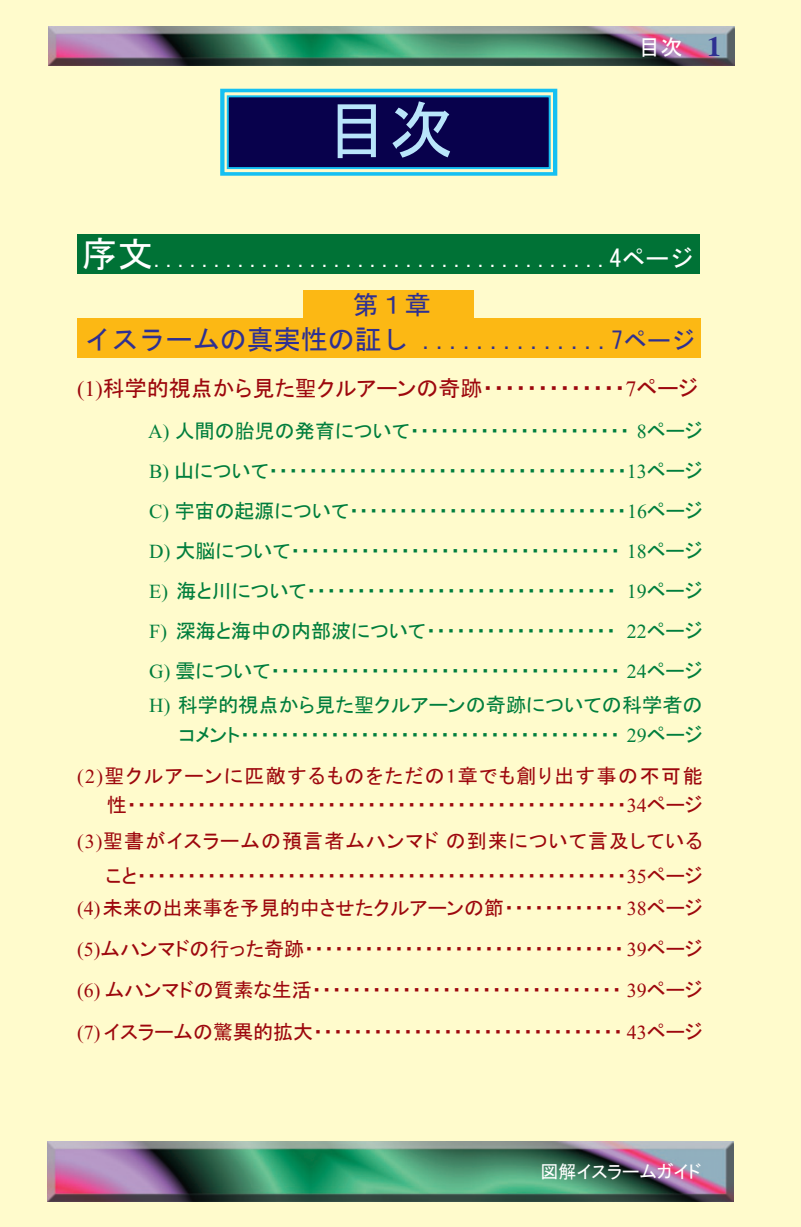
<style>
.page{position:relative;width:801px;height:1227px;background:#fff}
.page>*{position:absolute;margin:0;border:0;box-sizing:border-box;transform-origin:0 0}
.t1{font:64px "MS P Gothic";color:#b9e5fa}
.t2{font:700 28px "Times";color:#2e3092}
.t3{font:27px "MS Gothic";color:#2e3092}
.t4{font:26px "MS Gothic";color:#2e3092}
.t5{font:24px "MS Gothic";color:#fff}
.t6{font:22px "MS P Gothic";color:#9d070d}
.t7{font:22px "MS P Gothic";color:#fff}
.t8{font:20px/40px "MS P Gothic";color:#007e3d;text-align:justify}
.t9{font:20px/41.4px "MS P Gothic";letter-spacing:.055em;color:#9d070d;text-align:right}
.t10{font:20px/29.6px "MS P Gothic";letter-spacing:.075em;color:#9d070d;text-align:right}
.t11{font:18px "MS P Gothic";color:#fff}
.s1{font-size:36px}
.s2{font-size:24px}
.s3{font-family:"Times New Roman"}
</style>
<div class="page">
<div style="left:0;top:0;width:801px;height:1226px;background:#fffbcc"></div>
<img style="left:48px;top:26px;width:686px;height:40px">
<img style="left:48px;top:1141px;width:686px;height:59px">
<div style="left:220px;top:88px;width:337px;height:88px;border:4px solid #15c0f2"></div>
<div style="left:228px;top:96px;width:322px;height:72px;background:#08014c"></div>
<div style="left:227px;top:95px;width:324px;height:74px;border:2px solid #15c0f2"></div>
<div style="left:77px;top:234px;width:623px;height:40px;background:#007236"></div>
<div style="left:77px;top:318px;width:624px;height:40px;background:#fcb814"></div>
<div style="left:304px;top:290px;width:170px;height:28px;background:#fcb814"></div>
<h1 class="t1" style="left:325px;top:98px;width:129px">目次</h1>
<p class="t7" style="left:638px;top:36px;width:45px">目次</p>
<h2 class="t2" style="left:707px;top:30px;width:15px">1</h2>
<p class="t5" style="left:81px;top:246px;width:613px"><span class="s1">序文</span>......................................4ページ</p>
<h3 class="t4" style="left:353px;top:292px;width:79px">第１章</h3>
<h3 class="t3" style="left:85px;top:326px;width:612px">イスラームの真実性の証し ..............<span class="s2">7ページ</span></h3>
<p class="t6" style="left:77px;top:377px;width:622px"><span class="s3">(1)</span>科学的視点から見た聖クルアーンの奇跡・・・・・・・・・・・・・<span class="s3">7</span>ページ</p>
<p class="t8" style="left:148px;top:410px;width:556px"><span class="s3">A)</span> 人間の胎児の発育について・・・・・・・・・・・・・・・・・・・・・・ <span class="s3">8</span>ページ<span class="s3">B)</span> 山について・・・・・・・・・・・・・・・・・・・・・・・・・・・・・・・・・・・・<span class="s3">13</span>ページ<span class="s3">C)</span> 宇宙の起源について・・・・・・・・・・・・・・・・・・・・・・・・・・・・<span class="s3">16</span>ページ<span class="s3">D)</span> 大脳について・・・・・・・・・・・・・・・・・・・・・・・・・・・・・・・・・ <span class="s3">18</span>ページ<span class="s3">E)</span> 海と川について・・・・・・・・・・・・・・・・・・・・・・・・・・・・・・・ <span class="s3">19</span>ページ<span class="s3">F)</span> 深海と海中の内部波について・・・・・・・・・・・・・・・・・・・ <span class="s3">22</span>ページ<span class="s3">G)</span> 雲について・・・・・・・・・・・・・・・・・・・・・・・・・・・・・・・・・・・ <span class="s3">24</span>ページ</p>
<p class="t8" style="left:149px;top:690px;width:555px;line-height:29.6px;text-align:right"><span class="s3">H)</span> 科学的視点から見た聖クルアーンの奇跡についての科学者のコメント・・・・・・・・・・・・・・・・・・・・・・・・・・・・・・・・・・・・・・ <span class="s3">29</span>ページ</p>
<p class="t10" style="left:77px;top:760px;width:627px"><span class="s3">(2)</span>聖クルアーンに匹敵するものをただの1章でも創り出す事の不可能性・・・・・・・・・・・・・・・・・・・・・・・・・・・・・・・・・・・・・・・・・・・・・・・・・・<span class="s3">34</span>ページ</p>
<p class="t9" style="left:77px;top:822px;width:627px;line-height:35.4px"><span class="s3">(3)</span>聖書がイスラームの預言者ムハンマド の到来について言及していること・・・・・・・・・・・・・・・・・・・・・・・・・・・・・・・・・・・・・・・・・・・・・・・・・<span class="s3">35</span>ページ</p>
<p class="t9" style="left:77px;top:886px;width:627px;text-align:justify"><span class="s3">(4)</span> 未来の出来事を予見的中させたクルアーンの節・・・・・・・・・・・・ <span class="s3">38</span>ページ<span class="s3">(5)</span>ムハンマドの行った奇跡・・・・・・・・・・・・・・・・・・・・・・・・・・・・・・・・ <span class="s3">39</span>ページ<span class="s3">(6)</span> ムハンマドの質素な生活・・・・・・・・・・・・・・・・・・・・・・・・・・・・・・・ <span class="s3">39</span>ページ<span class="s3">(7)</span> イスラームの驚異的拡大・・・・・・・・・・・・・・・・・・・・・・・・・・・・・・・ <span class="s3">43</span>ページ</p>
<p class="t11" style="left:541px;top:1162px;width:162px">図解イスラームガイド</p>
</div>
